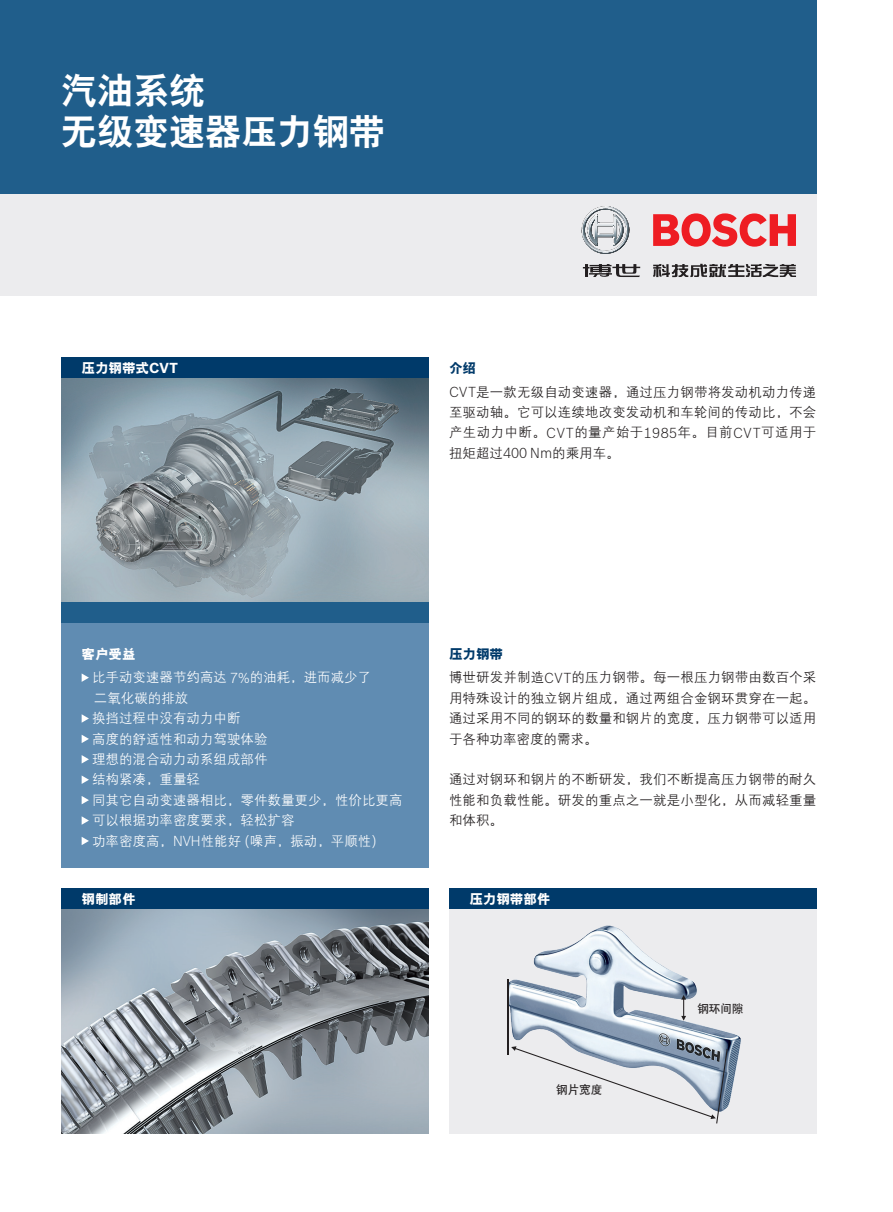
<style>
.page{position:relative;width:893px;height:1212px;background:#fff}
.page>*{position:absolute;margin:0;border:0;box-sizing:border-box;transform-origin:0 0}
.F_标题_24P{font:36px "H Yb 2 gj";color:#fff}
._3_博世正文字体_9_Point{font:13.5px/20.4px "H Yg 2 gj";letter-spacing:.01em;color:#231f20;text-align:justify}
._3_博世正文字体_9_Point-2{font:13.5px "H Yg 2 gj";color:#fff}
.A_标题_11P副本_White{font:13.5px "H Yb 9 gj";color:#fff}
.A_标题_11P{font:13.5px "H Yb 9 gj";color:#003a6a}
._3_博世正文字体_9_Point-3{font:11.55px "H Yb 1 gj";color:#231f20}
.s1{font-family:"Bosch Sans";font-weight:700;font-size:14.1px}
.s2{font-family:"Bosch Sans";font-weight:300;font-size:14.1px}
.s3{font-family:"H Yb 1 gj"}
</style>
<div class="page">
<div style="left:449px;top:904px;width:367px;height:229px;background:#ececee"></div>
<img style="left:507px;top:925px;width:234px;height:199px">
<img style="left:61px;top:909px;width:368px;height:224px">
<div style="left:0;top:0;width:816px;height:194px;background:#205e8b"></div>
<div style="left:61px;top:358px;width:368px;height:20px;background:#003a6a"></div>
<div style="left:449px;top:888px;width:367px;height:21px;background:#003a6a"></div>
<div style="left:61px;top:888px;width:368px;height:21px;background:#003a6a"></div>
<img style="left:61px;top:378px;width:368px;height:225px">
<div style="left:61px;top:617px;width:368px;height:251px;background:#608cb2"></div>
<div style="left:0;top:194px;width:816px;height:102px;background:#ececee"></div>
<svg style="left:582px;top:206px;width:47px;height:48px"></svg>
<svg style="left:653px;top:213px;width:143px;height:34px"></svg>
<svg style="left:583px;top:264px;width:57px;height:13px"></svg>
<svg style="left:653px;top:264px;width:143px;height:13px"></svg>
<div style="left:61px;top:603px;width:368px;height:20px;background:#205e8b"></div>
<svg style="left:82px;top:673px;width:7px;height:9px"></svg>
<svg style="left:82px;top:714px;width:7px;height:9px"></svg>
<svg style="left:82px;top:735px;width:7px;height:8px"></svg>
<svg style="left:82px;top:755px;width:7px;height:8px"></svg>
<svg style="left:82px;top:775px;width:7px;height:9px"></svg>
<svg style="left:82px;top:796px;width:7px;height:8px"></svg>
<svg style="left:82px;top:816px;width:7px;height:9px"></svg>
<svg style="left:82px;top:837px;width:7px;height:8px"></svg>
<svg style="left:681px;top:995px;width:5px;height:25px"></svg>
<hr style="left:507px;top:980px;width:1px;height:75px;background:#231f20">
<svg style="left:511px;top:1046px;width:217px;height:77px"></svg>
<p class="F_标题_24P" style="left:61px;top:72px;width:146px">汽油系统</p>
<p class="F_标题_24P" style="left:61px;top:113px;width:326px">无级变速器压力钢带</p>
<p class="A_标题_11P副本_White" style="left:82px;top:361px;width:98px">压力钢带式<span class="s1">CVT</span></p>
<p class="A_标题_11P" style="left:449px;top:361px;width:28px">介绍</p>
<p class="_3_博世正文字体_9_Point" style="left:449px;top:381px;width:369px"><span class="s2">CVT</span>是一款无级自动变速器<span class="s3">，</span>通过压力钢带将发动机动力传递至驱动轴<span class="s3">。</span>它可以连续地改变发动机和车轮间的传动比<span class="s3">，</span>不会产生动力中断<span class="s3">。</span><span class="s2">CVT</span>的量产始于<span class="s2">1985</span>年<span class="s3">。</span>目前<span class="s2">CVT</span>可适用于扭矩超过<span class="s2">400 Nm</span>的乘用车<span class="s3">。</span></p>
<p class="A_标题_11P副本_White" style="left:82px;top:647px;width:55px">客户受益</p>
<p class="_3_博世正文字体_9_Point-2" style="left:92px;top:670px;width:281px">比手动变速器节约高达 <span class="s2">7%</span>的油耗<span class="s3">，</span>进而减少了</p>
<p class="_3_博世正文字体_9_Point-2" style="left:94px;top:691px;width:96px">二氧化碳的排放</p>
<p class="_3_博世正文字体_9_Point-2" style="left:92px;top:711px;width:150px">换挡过程中没有动力中断</p>
<p class="_3_博世正文字体_9_Point-2" style="left:92px;top:732px;width:177px">高度的舒适性和动力驾驶体验</p>
<p class="_3_博世正文字体_9_Point-2" style="left:92px;top:752px;width:177px">理想的混合动力动系组成部件</p>
<p class="_3_博世正文字体_9_Point-2" style="left:92px;top:772px;width:109px">结构紧凑<span class="s3">，</span>重量轻</p>
<p class="_3_博世正文字体_9_Point-2" style="left:92px;top:793px;width:312px">同其它自动变速器相比<span class="s3">，</span>零件数量更少<span class="s3">，</span>性价比更高</p>
<p class="_3_博世正文字体_9_Point-2" style="left:92px;top:813px;width:204px">可以根据功率密度要求<span class="s3">，</span>轻松扩容</p>
<p class="_3_博世正文字体_9_Point-2" style="left:92px;top:834px;width:287px">功率密度高<span class="s3">，</span><span class="s2">NVH</span>性能好 <span class="s2">(</span>噪声<span class="s3">，</span>振动<span class="s3">，</span>平顺性<span class="s2">)</span></p>
<p class="A_标题_11P" style="left:449px;top:647px;width:55px">压力钢带</p>
<p class="_3_博世正文字体_9_Point" style="left:449px;top:667px;width:369px">博世研发并制造<span class="s2">CVT</span>的压力钢带<span class="s3">。</span>每一根压力钢带由数百个采用特殊设计的独立钢片组成<span class="s3">，</span>通过两组合金钢环贯穿在一起<span class="s3">。</span>通过采用不同的钢环的数量和钢片的宽度<span class="s3">，</span>压力钢带可以适用于各种功率密度的需求<span class="s3">。</span></p>
<p class="_3_博世正文字体_9_Point" style="left:449px;top:769px;width:369px">通过对钢环和钢片的不断研发<span class="s3">，</span>我们不断提高压力钢带的耐久性能和负载性能<span class="s3">。</span>研发的重点之一就是小型化<span class="s3">，</span>从而减轻重量和体积<span class="s3">。</span></p>
<p class="A_标题_11P副本_White" style="left:82px;top:892px;width:55px">钢制部件</p>
<p class="A_标题_11P副本_White" style="left:469px;top:892px;width:82px">压力钢带部件</p>
<p class="_3_博世正文字体_9_Point-3" style="left:556px;top:1084px;width:48px">钢片宽度</p>
<p class="_3_博世正文字体_9_Point-3" style="left:697px;top:1002px;width:48px">钢环间隙</p>
</div>
